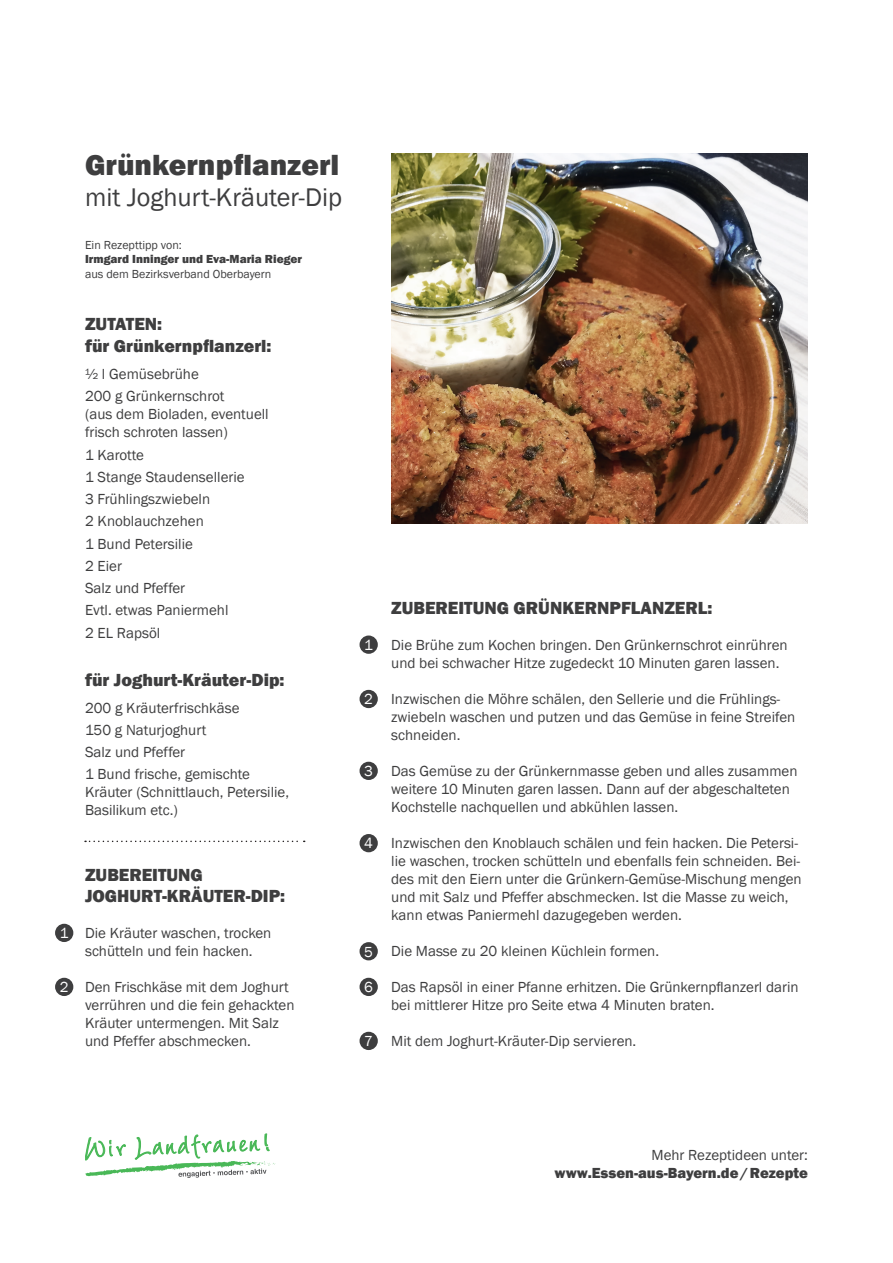
<style>
.page{position:relative;width:893px;height:1263px;background:#fff}
.page>*{position:absolute;margin:0;border:0;box-sizing:border-box;transform-origin:0 0}
.t1{font:800 30px "Franklin Gothic";color:#3e3e3f}
.t2{font:26.25px "Franklin Gothic";color:#3e3e3f}
.t3{font:800 18px/21.6px "Franklin Gothic";color:#3e3e3f}
.t4{font:15px/18px "Franklin Gothic";color:#3e3e3f}
.t5{font:800 15px "Franklin Gothic";color:#3e3e3f}
.t6{font:15px "Franklin Gothic";color:#fff}
.t7{font:12px "Franklin Gothic";color:#3e3e3f}
.t8{font:800 12px "Franklin Gothic";color:#3e3e3f}
</style>
<div class="page">
<img style="left:391px;top:153px;width:417px;height:370px">
<div style="left:360px;top:635px;width:18px;height:19px;background:#3e3e3f;border-radius:50%"></div>
<div style="left:360px;top:690px;width:18px;height:18px;background:#3e3e3f;border-radius:50%"></div>
<div style="left:360px;top:762px;width:18px;height:18px;background:#3e3e3f;border-radius:50%"></div>
<svg style="left:85px;top:1134px;width:191px;height:44px"></svg>
<svg style="left:85px;top:841px;width:220px;height:1px"></svg>
<div style="left:360px;top:834px;width:18px;height:18px;background:#3e3e3f;border-radius:50%"></div>
<div style="left:360px;top:942px;width:18px;height:18px;background:#3e3e3f;border-radius:50%"></div>
<div style="left:360px;top:978px;width:18px;height:18px;background:#3e3e3f;border-radius:50%"></div>
<div style="left:360px;top:1032px;width:18px;height:18px;background:#3e3e3f;border-radius:50%"></div>
<div style="left:55px;top:924px;width:18px;height:18px;background:#3e3e3f;border-radius:50%"></div>
<div style="left:55px;top:978px;width:18px;height:18px;background:#3e3e3f;border-radius:50%"></div>
<h1 class="t1" style="left:85px;top:145px;width:256px">Grünkernpflanzerl</h1>
<h2 class="t2" style="left:85px;top:181px;width:259px">mit Joghurt-Kräuter-Dip</h2>
<p class="t7" style="left:85px;top:237px;width:98px">Ein Rezepttipp von:</p>
<p class="t8" style="left:85px;top:251px;width:219px">Irmgard Inninger und Eva-Maria Rieger</p>
<p class="t7" style="left:85px;top:266px;width:188px">aus dem Bezirksverband Oberbayern</p>
<p class="t3" style="left:85px;top:314px;width:188px">Zutaten:<br>für Grünkernpflanzerl:</p>
<p class="t4" style="left:85px;top:363px;width:141px;line-height:22.2px">½ l Gemüsebrühe<br>200 g Grünkernschrot</p>
<p class="t4" style="left:85px;top:406px;width:185px">(aus dem Bioladen, eventuell frisch schroten lassen)</p>
<p class="t4" style="left:85px;top:444px;width:161px;line-height:22.2px">1 Karotte<br>1 Stange Staudensellerie<br>3 Frühlingszwiebeln<br>2 Knoblauchzehen<br>1 Bund Petersilie<br>2 Eier<br>Salz und Pfeffer<br>Evtl. etwas Paniermehl<br>2 EL Rapsöl</p>
<p class="t3" style="left:85px;top:669px;width:201px">für Joghurt-Kräuter-Dip:</p>
<p class="t4" style="left:85px;top:697px;width:166px;line-height:22.2px">200 g Kräuterfrischkäse<br>150 g Naturjoghurt<br>Salz und Pfeffer<br>1 Bund frische, gemischte</p>
<p class="t4" style="left:85px;top:784px;width:206px">Kräuter (Schnittlauch, Petersilie,<br>Basilikum etc.)</p>
<p class="t6" style="left:60px;top:924px;width:10px">1</p>
<p class="t6" style="left:60px;top:978px;width:10px">2</p>
<p class="t3" style="left:85px;top:864px;width:202px">Zubereitung<br>Joghurt-Kräuter-Dip:</p>
<p class="t4" style="left:85px;top:924px;width:188px">Die Kräuter waschen, trocken schütteln und fein hacken.</p>
<p class="t4" style="left:85px;top:978px;width:211px">Den Frischkäse mit dem Joghurt verrühren und die fein gehackten<br>Kräuter untermengen. Mit Salz und Pfeffer abschmecken.</p>
<p class="t6" style="left:364px;top:636px;width:10px">1</p>
<p class="t6" style="left:364px;top:690px;width:10px">2</p>
<p class="t6" style="left:364px;top:762px;width:10px">3</p>
<p class="t6" style="left:364px;top:834px;width:10px">4</p>
<p class="t6" style="left:364px;top:942px;width:10px">5</p>
<p class="t6" style="left:364px;top:978px;width:10px">6</p>
<p class="t6" style="left:364px;top:1032px;width:10px">7</p>
<p class="t3" style="left:391px;top:597px;width:323px">Zubereitung Grünkernpflanzerl:</p>
<p class="t4" style="left:391px;top:636px;width:398px">Die Brühe zum Kochen bringen. Den Grünkernschrot einrühren und bei schwacher Hitze zugedeckt 10 Minuten garen lassen.</p>
<p class="t4" style="left:391px;top:690px;width:406px">Inzwischen die Möhre schälen, den Sellerie und die Frühlings&shy;zwiebeln waschen und putzen und das Gemüse in feine Streifen schneiden.</p>
<p class="t4" style="left:391px;top:762px;width:408px">Das Gemüse zu der Grünkernmasse geben und alles zusammen weitere 10 Minuten garen lassen. Dann auf der abgeschalteten<br>Kochstelle nachquellen und abkühlen lassen.</p>
<p class="t4" style="left:391px;top:834px;width:412px">Inzwischen den Knoblauch schälen und fein hacken. Die Petersi&shy;lie waschen, trocken schütteln und ebenfalls fein schneiden. Bei&shy;des mit den Eiern unter die Grünkern-Gemüse-Mischung mengen und mit Salz und Pfeffer abschmecken. Ist die Masse zu weich, kann etwas Paniermehl dazugegeben werden.</p>
<p class="t4" style="left:391px;top:942px;width:269px">Die Masse zu 20 kleinen Küchlein formen.</p>
<p class="t4" style="left:391px;top:978px;width:409px">Das Rapsöl in einer Pfanne erhitzen. Die Grünkernpflanzerl darin bei mittlerer Hitze pro Seite etwa 4 Minuten braten.</p>
<p class="t4" style="left:391px;top:1032px;width:247px">Mit dem Joghurt-Kräuter-Dip servieren.</p>
<p class="t4" style="left:651px;top:1146px;width:158px">Mehr Rezeptideen unter:</p>
<p class="t5" style="left:555px;top:1163px;width:255px">www.Essen-aus-Bayern.de/Rezepte</p>
</div>
